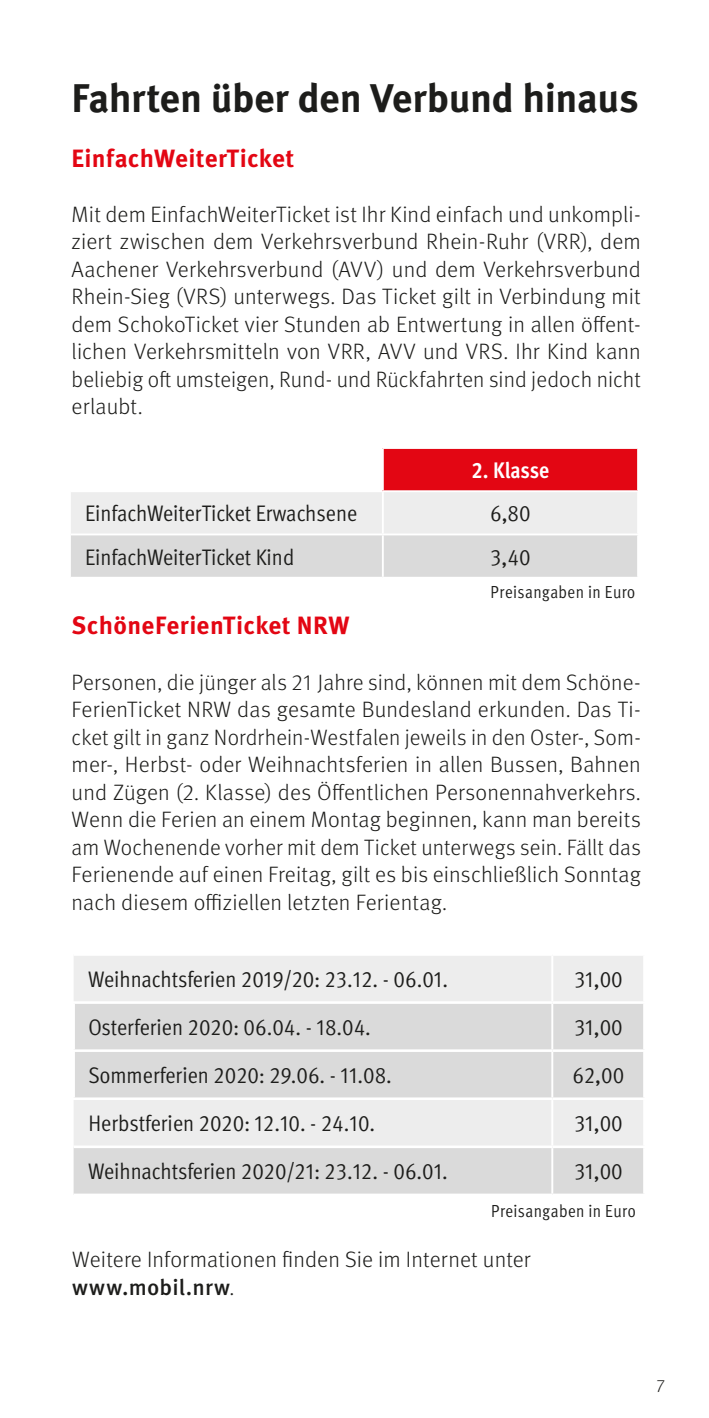
<style>
.page{position:relative;width:709px;height:1418px;background:#fff}
.page>*{position:absolute;margin:0;border:0;box-sizing:border-box;transform-origin:0 0}
.t1{font:700 40px "Meta Pro";letter-spacing:-.015em;color:#1d1d1b}
.t2{font:700 25px "Meta Pro";letter-spacing:.01em;color:#e30613}
.t3{font:condensed 22.5px "Meta Pro";color:#1d1d1b}
.t4{font:700 condensed 22.5px "Meta Pro";letter-spacing:-.005em;color:#fff}
.t5{font:300 22.25px/27.5px "Meta Pro";letter-spacing:.005em;color:#1d1d1b;text-align:justify}
.t6{font:condensed 17.5px "Meta Pro";letter-spacing:.02em;color:#1d1d1b}
.t7{font:300 17.5px "Meta Pro";color:#1d1d1b}
.s1{font-weight:500}
</style>
<div class="page">
<div style="left:74px;top:956px;width:569px;height:45px;background:#ededed"></div>
<svg style="left:74px;top:1004px;width:569px;height:189px;background:#dedede"></svg>
<hr style="left:551px;top:955px;width:2px;height:46px;background:#fff">
<hr style="left:551px;top:1003px;width:2px;height:46px;background:#fff">
<hr style="left:551px;top:1051px;width:2px;height:46px;background:#fff">
<hr style="left:551px;top:1100px;width:2px;height:45px;background:#fff">
<hr style="left:551px;top:1148px;width:2px;height:45px;background:#fff">
<hr style="left:72px;top:1097px;width:480px;height:3px;background:#fff">
<hr style="left:552px;top:1097px;width:93px;height:3px;background:#fff">
<hr style="left:72px;top:1003px;width:3px;height:46px;background:#fff">
<hr style="left:72px;top:1051px;width:3px;height:46px;background:#fff">
<hr style="left:72px;top:1049px;width:480px;height:2px;background:#fff">
<hr style="left:552px;top:1049px;width:93px;height:2px;background:#fff">
<hr style="left:74px;top:1145px;width:478px;height:3px;background:#fff">
<hr style="left:552px;top:1145px;width:93px;height:3px;background:#fff">
<div style="left:383px;top:448px;width:255px;height:43px;background:#e30613"></div>
<svg style="left:71px;top:492px;width:566px;height:85px;background:#e3e3e3"></svg>
<hr style="left:383px;top:447px;width:256px;height:2px;background:#fff">
<hr style="left:382px;top:449px;width:2px;height:41px;background:#fff">
<hr style="left:637px;top:449px;width:2px;height:41px;background:#fff">
<hr style="left:383px;top:490px;width:256px;height:2px;background:#fff">
<hr style="left:382px;top:492px;width:2px;height:41px;background:#fff">
<hr style="left:71px;top:533px;width:312px;height:2px;background:#fff">
<hr style="left:383px;top:533px;width:256px;height:2px;background:#fff">
<hr style="left:382px;top:535px;width:2px;height:42px;background:#fff">
<h1 class="t1" style="left:72px;top:67px;width:568px">Fahrten über den Verbund hinaus</h1>
<p class="t2" style="left:72px;top:138px;width:224px">EinfachWeiterTicket</p>
<p class="t5" style="left:72px;top:199px;width:571px">Mit dem EinfachWeiterTicket ist Ihr Kind einfach und unkompli&shy;ziert zwischen dem Verkehrsverbund Rhein-Ruhr (VRR), dem Aachener Verkehrsverbund (AVV) und dem Verkehrsverbund Rhein-Sieg (VRS) unterwegs. Das Ticket gilt in Verbindung mit dem SchokoTicket vier Stunden ab Entwertung in allen öffent&shy;lichen Verkehrsmitteln von VRR, AVV und VRS. Ihr Kind kann beliebig oft umsteigen, Rund- und Rückfahrten sind jedoch nicht erlaubt.</p>
<p class="t4" style="left:471px;top:453px;width:79px">2. Klasse</p>
<p class="t3" style="left:85px;top:497px;width:274px">EinfachWeiterTicket Erwachsene</p>
<p class="t3" style="left:490px;top:497px;width:42px">6,80</p>
<p class="t3" style="left:85px;top:540px;width:211px">EinfachWeiterTicket Kind</p>
<p class="t3" style="left:490px;top:540px;width:42px">3,40</p>
<p class="t6" style="left:490px;top:579px;width:146px">Preisangaben in Euro</p>
<p class="t2" style="left:72px;top:606px;width:279px">SchöneFerienTicket NRW</p>
<p class="t5" style="left:72px;top:667px;width:571px">Personen, die jünger als 21 Jahre sind, können mit dem Schöne-FerienTicket NRW das gesamte Bundesland erkunden. Das Ti&shy;cket gilt in ganz Nordrhein-Westfalen jeweils in den Oster-, Som&shy;mer-, Herbst- oder Weihnachtsferien in allen Bussen, Bahnen und Zügen (2. Klasse) des Öffentlichen Personennahverkehrs.<br>Wenn die Ferien an einem Montag beginnen, kann man bereits am Wochenende vorher mit dem Ticket unterwegs sein. Fällt das Ferienende auf einen Freitag, gilt es bis einschließlich Sonntag nach diesem offiziellen letzten Ferientag.</p>
<p class="t3" style="left:88px;top:963px;width:361px">Weihnachtsferien 2019/20: 23.12. - 06.01.</p>
<p class="t3" style="left:574px;top:963px;width:50px">31,00</p>
<p class="t3" style="left:88px;top:1011px;width:284px">Osterferien 2020: 06.04. - 18.04.</p>
<p class="t3" style="left:574px;top:1011px;width:50px">31,00</p>
<p class="t3" style="left:88px;top:1059px;width:305px">Sommerferien 2020: 29.06. - 11.08.</p>
<p class="t3" style="left:572px;top:1059px;width:53px">62,00</p>
<p class="t3" style="left:88px;top:1107px;width:288px">Herbstferien 2020: 12.10. - 24.10.</p>
<p class="t3" style="left:574px;top:1107px;width:50px">31,00</p>
<p class="t3" style="left:88px;top:1155px;width:361px">Weihnachtsferien 2020/21: 23.12. - 06.01.</p>
<p class="t3" style="left:574px;top:1155px;width:50px">31,00</p>
<p class="t6" style="left:491px;top:1198px;width:146px">Preisangaben in Euro</p>
<p class="t5" style="left:72px;top:1244px;width:460px">Weitere Informationen finden Sie im Internet unter <span class="s1">www.mobil.nrw</span>.</p>
<p class="t7" style="left:657px;top:1370px;width:10px">7</p>
</div>
